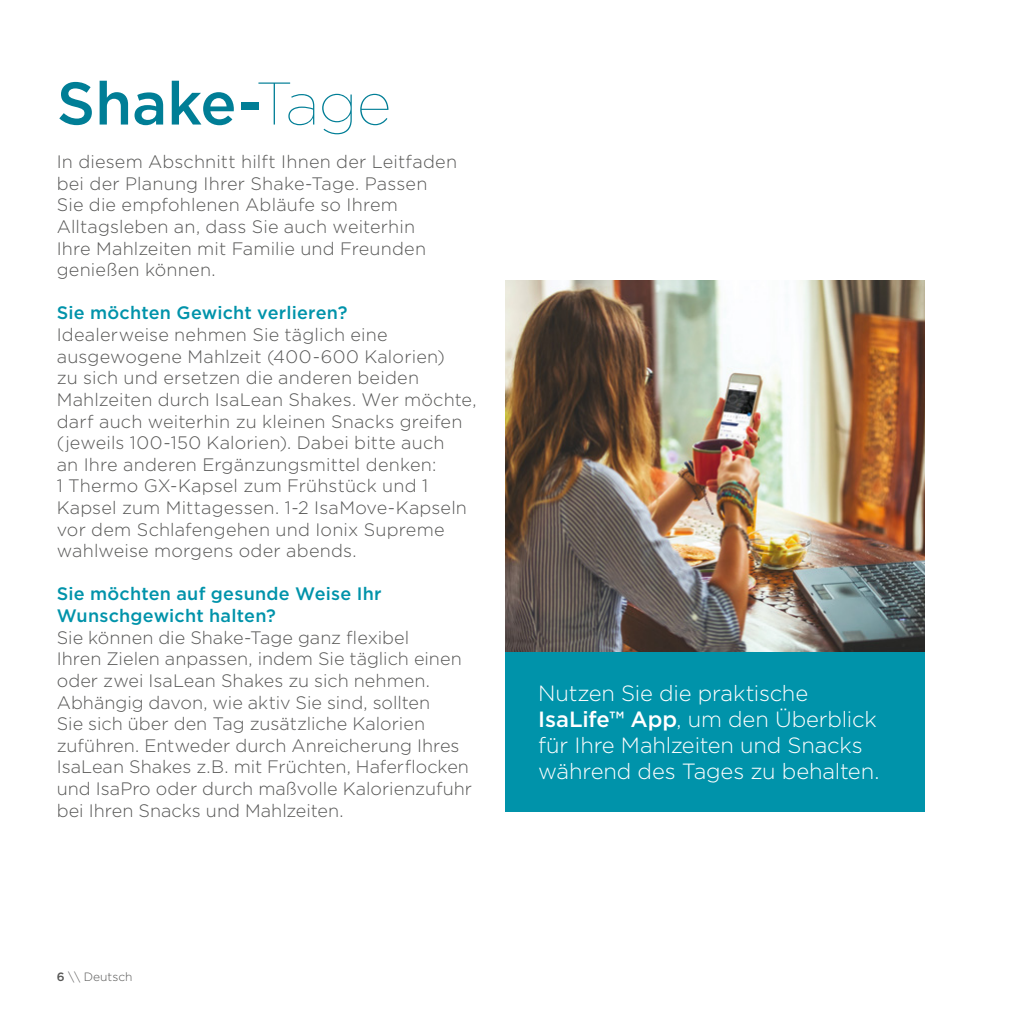
<style>
.page{position:relative;width:1010px;height:1010px;background:#fff}
.page>*{position:absolute;margin:0;border:0;box-sizing:border-box;transform-origin:0 0}
.t1{font:500 60px "Gotham";letter-spacing:-.005em;color:#007e96}
.t2{font:300 22px/26px "Gotham";letter-spacing:-.01em;color:#fff}
.t3{font:300 18px/21.6px "Gotham";letter-spacing:.005em;color:#575756}
.t4{font:500 18px/21.6px "Gotham";letter-spacing:.01em;color:#0093aa}
.t5{font:300 12px "Gotham";color:#575756}
.s1{font-weight:100}
.s2{font-weight:500}
</style>
<div class="page">
<div style="left:505px;top:650px;width:419px;height:161px;background:#0093aa"></div>
<img style="left:505px;top:280px;width:419px;height:371px">
<h1 class="t1" style="left:57px;top:64px;width:336px">Shake-<span class="s1">Tage</span></h1>
<p class="t3" style="left:57px;top:150px;width:402px">In diesem Abschnitt hilft Ihnen der Leitfaden bei der Planung Ihrer Shake-Tage. Passen Sie die empfohlenen Abläufe so Ihrem Alltagsleben an, dass Sie auch weiterhin<br>Ihre Mahlzeiten mit Familie und Freunden genießen können.</p>
<p class="t4" style="left:57px;top:302px;width:292px">Sie möchten Gewicht verlieren?</p>
<p class="t3" style="left:57px;top:323px;width:421px">Idealerweise nehmen Sie täglich eine ausgewogene Mahlzeit (400-600 Kalorien)<br>zu sich und ersetzen die anderen beiden Mahlzeiten durch IsaLean Shakes. Wer möchte, darf auch weiterhin zu kleinen Snacks greifen (jeweils 100-150 Kalorien). Dabei bitte auch<br>an Ihre anderen Ergänzungsmittel denken:<br>1 Thermo GX-Kapsel zum Frühstück und 1<br>Kapsel zum Mittagessen. 1-2 IsaMove-Kapseln vor dem Schlafengehen und Ionix Supreme wahlweise morgens oder abends.</p>
<p class="t4" style="left:57px;top:583px;width:326px">Sie möchten auf gesunde Weise Ihr<br>Wunschgewicht halten?</p>
<p class="t3" style="left:57px;top:626px;width:417px">Sie können die Shake-Tage ganz flexibel<br>Ihren Zielen anpassen, indem Sie täglich einen oder zwei IsaLean Shakes zu sich nehmen.<br>Abhängig davon, wie aktiv Sie sind, sollten<br>Sie sich über den Tag zusätzliche Kalorien zuführen. Entweder durch Anreicherung Ihres IsaLean Shakes z.B. mit Früchten, Haferflocken und IsaPro oder durch maßvolle Kalorienzufuhr bei Ihren Snacks und Mahlzeiten.</p>
<p class="t5" style="left:57px;top:969px;width:77px"><span class="s2">6</span> \\ Deutsch</p>
<p class="t2" style="left:538px;top:679px;width:343px">Nutzen Sie die praktische<br><span class="s2">IsaLife™ App</span>, um den Überblick für Ihre Mahlzeiten und Snacks während des Tages zu behalten.</p>
</div>
